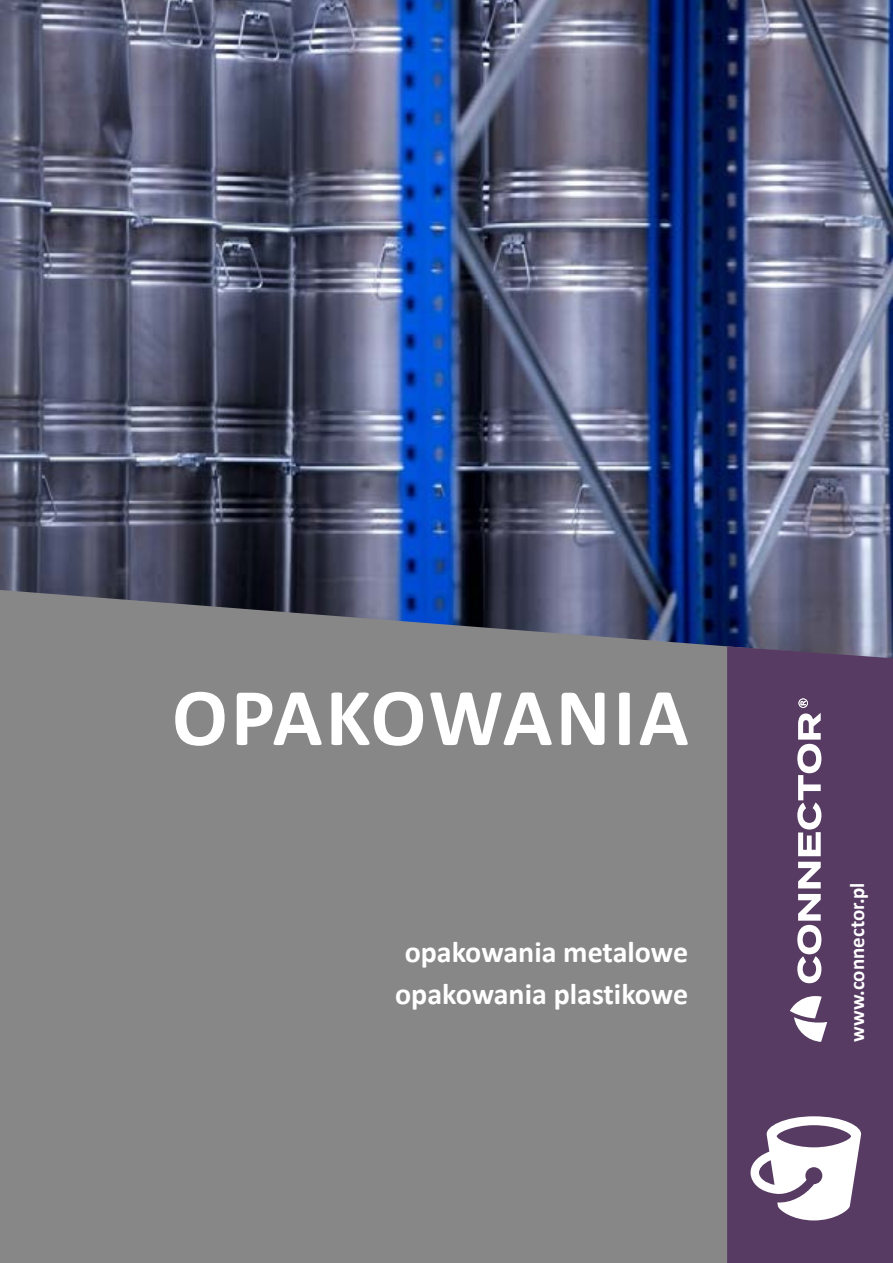
<style>
.page{position:relative;width:893px;height:1263px;background:#fff}
.page>*{position:absolute;margin:0;border:0;box-sizing:border-box;transform-origin:0 0}
.t1{font:700 82.5px "Calibri";letter-spacing:.04em;color:#fff}
.t2{font:700 30px/42px "Calibri";color:#fff;text-align:center}
.t3{font:700 21px "Calibri";color:#fff}
</style>
<div class="page">
<img style="left:0;top:0;width:893px;height:590px">
<div style="left:0;top:590px;width:893px;height:673px;background:#878787"></div>
<div style="left:727px;top:646px;width:166px;height:617px;background:#573b63"></div>
<svg style="left:750px;top:1116px;width:112px;height:104px"></svg>
<svg style="left:797px;top:894px;width:24px;height:89px"></svg>
<svg style="left:798px;top:862px;width:23px;height:26px"></svg>
<svg style="left:797px;top:698px;width:24px;height:158px"></svg>
<svg style="left:790px;top:996px;width:37px;height:46px"></svg>
<h1 class="t1" style="left:172px;top:666px;width:518px">OPAKOWANIA</h1>
<p class="t2" style="left:395px;top:930px;width:295px">opakowania metalowe opakowania plastikowe</p>
<p class="t3" style="left:844px;top:1042px;width:161px;rotate:-90deg">www.connector.pl</p>
</div>
